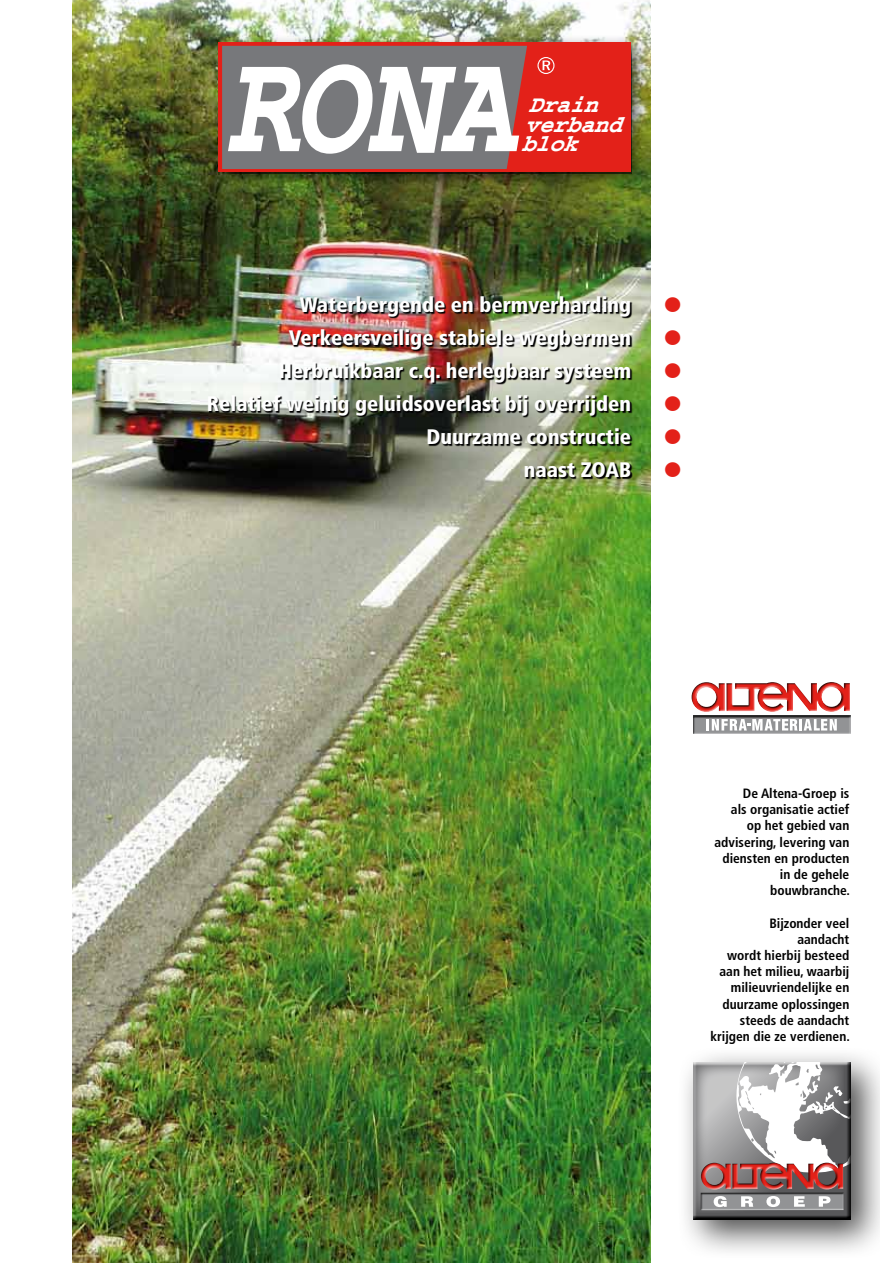
<style>
.page{position:relative;width:893px;height:1263px;background:#fff}
.page>*{position:absolute;margin:0;border:0;box-sizing:border-box;transform-origin:0 0}
.t1{font:italic 700 24px/19.5px "Courier";color:#fff;scale:.96 1}
.t2{font:900 condensed 21px/33px "Frutiger";color:#fff;text-align:right}
.t3{font:21px/33px "Zapf Dingbats";color:#e32119;text-align:justify}
.t4{font:700 condensed 13.5px/16.2px "Frutiger";color:#000;text-align:right}
</style>
<div class="page">
<img style="left:72px;top:0;width:579px;height:1263px">
<div style="left:689px;top:679px;width:163px;height:55px;background:#000;opacity:.75"></div>
<div style="left:675px;top:1044px;width:204px;height:214px;background:#000;opacity:.7"></div>
<svg style="left:693px;top:1061px;width:159px;height:160px;background:#4a4a4a"></svg>
<svg style="left:693px;top:1062px;width:151px;height:151px"></svg>
<svg style="left:701px;top:1062px;width:149px;height:128px"></svg>
<div style="left:699px;top:1160px;width:146px;height:51px;background:#000;opacity:.75"></div>
<img style="left:209px;top:297px;width:424px;height:182px">
<div style="left:210px;top:34px;width:440px;height:157px;background:#000;opacity:.59"></div>
<div style="left:219px;top:43px;width:412px;height:129px;background:#e32119"></div>
<svg style="left:537px;top:57px;width:17px;height:17px"></svg>
<svg style="left:222px;top:46px;width:305px;height:123px;background:#aca7a8"></svg>
<h1 class="t1" style="left:521px;top:96px;width:106px">Drain verband blok</h1>
<h2 class="t2" style="left:207px;top:288px;width:426px">Waterbergende en bermverharding<br>Verkeersveilige stabiele wegbermen<br>Herbruikbaar c.q. herlegbaar systeem<br>Relatief weinig geluidsoverlast bij overrijden<br>Duurzame constructie<br>naast ZOAB</h2>
<h2 class="t3" style="left:664px;top:289px;width:18px">● ● ● ● ● ●</h2>
<p class="t4" style="left:715px;top:785px;width:137px">De Altena-Groep is<br>als organisatie actief op het gebied van advisering, levering van diensten en producten in de gehele bouwbranche.</p>
<p class="t4" style="left:710px;top:915px;width:141px">Bijzonder veel<br>aandacht<br>wordt hierbij besteed aan het milieu, waarbij milieuvriendelijke en duurzame oplossingen steeds de aandacht krijgen die ze verdienen.</p>
</div>
